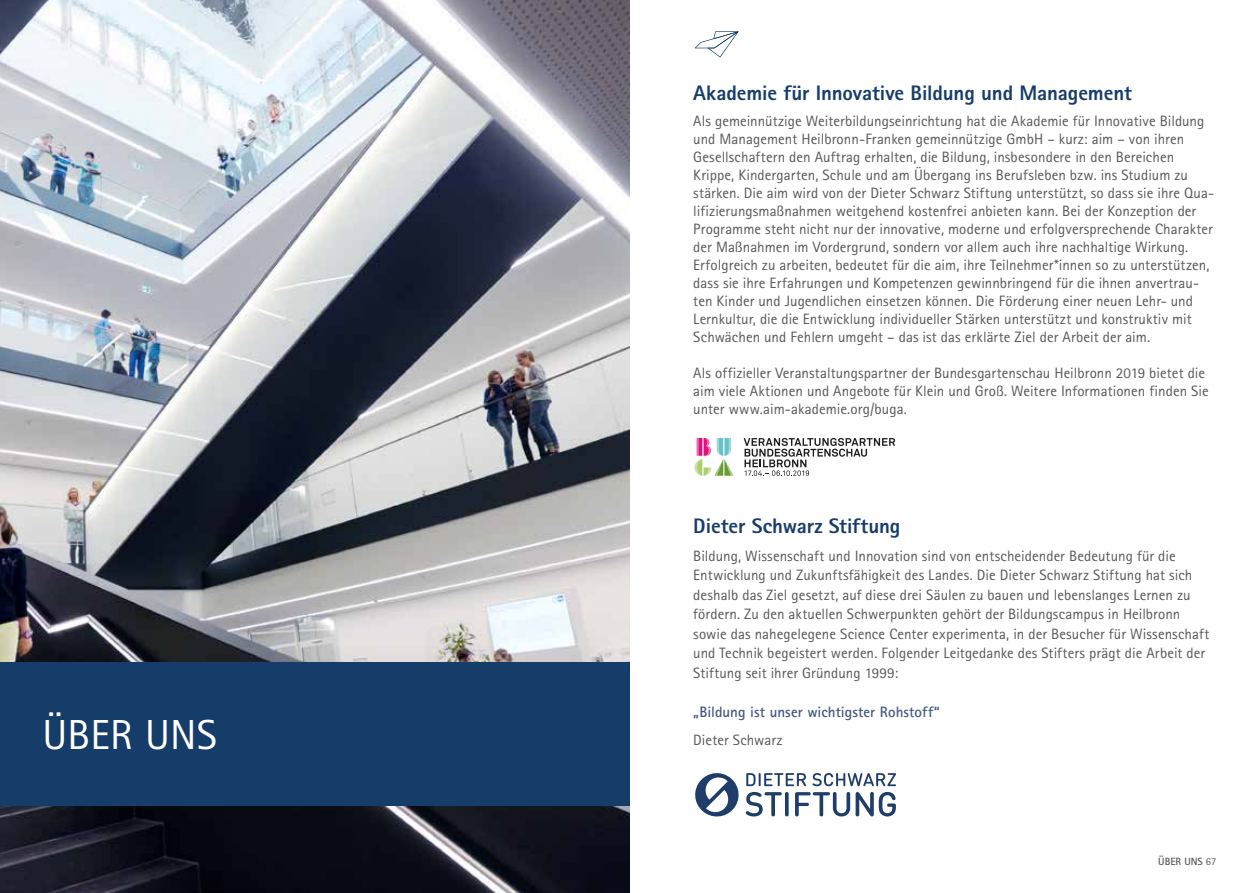
<style>
.page{position:relative;width:1259px;height:893px;background:#fff}
.page>*{position:absolute;margin:0;border:0;box-sizing:border-box;transform-origin:0 0}
.t1{font:42px "Rotis Sans Serif Pro";letter-spacing:.005em;color:#fff}
.t2{font:800 21px "Rotis Sans Serif Pro";letter-spacing:-.005em;color:#163c69}
.t3{font:15px/18px "Rotis Sans Serif Pro";letter-spacing:.005em;color:#575756}
.t4{font:700 15px "Rotis Sans Serif Pro";letter-spacing:.005em;color:#455680}
.t5{font:700 10.5px "Rotis Sans Serif Pro";color:#575756}
.s1{font-weight:400}
</style>
<div class="page">
<svg style="left:695px;top:31px;width:43px;height:26px"></svg>
<img style="left:0;top:0;width:629px;height:893px">
<svg style="left:746px;top:773px;width:60px;height:13px"></svg>
<svg style="left:812px;top:773px;width:84px;height:13px"></svg>
<svg style="left:746px;top:792px;width:42px;height:24px"></svg>
<svg style="left:795px;top:792px;width:101px;height:24px"></svg>
<svg style="left:695px;top:773px;width:44px;height:43px"></svg>
<div style="left:0;top:662px;width:629px;height:144px;background:#163c69"></div>
<svg style="left:694px;top:438px;width:39px;height:38px"></svg>
<svg style="left:743px;top:438px;width:152px;height:38px"></svg>
<h1 class="t1" style="left:43px;top:710px;width:176px">ÜBER UNS</h1>
<h2 class="t2" style="left:693px;top:79px;width:440px">Akademie für Innovative Bildung und Management</h2>
<p class="t3" style="left:693px;top:112px;width:522px">Als gemeinnützige Weiterbildungseinrichtung hat die Akademie für Innovative Bildung und Management Heilbronn-Franken gemeinnützige GmbH – kurz: aim – von ihren Gesellschaftern den Auftrag erhalten, die Bildung, insbesondere in den Bereichen Krippe, Kindergarten, Schule und am Übergang ins Berufsleben bzw. ins Studium zu stärken. Die aim wird von der Dieter Schwarz Stiftung unterstützt, so dass sie ihre Qua&shy;lifizierungsmaßnahmen weitgehend kostenfrei anbieten kann. Bei der Konzeption der Programme steht nicht nur der innovative, moderne und erfolgversprechende Charakter der Maßnahmen im Vordergrund, sondern vor allem auch ihre nachhaltige Wirkung.<br>Erfolgreich zu arbeiten, bedeutet für die aim, ihre Teilnehmer*innen so zu unterstützen, dass sie ihre Erfahrungen und Kompetenzen gewinnbringend für die ihnen anvertrau&shy;ten Kinder und Jugendlichen einsetzen können. Die Förderung einer neuen Lehr- und Lernkultur, die die Entwicklung individueller Stärken unterstützt und konstruktiv mit Schwächen und Fehlern umgeht – das ist das erklärte Ziel der Arbeit der aim.</p>
<p class="t3" style="left:693px;top:364px;width:517px">Als offizieller Veranstaltungspartner der Bundesgartenschau Heilbronn 2019 bietet die aim viele Aktionen und Angebote für Klein und Groß. Weitere Informationen finden Sie unter www.aim-akademie.org/buga.</p>
<h2 class="t2" style="left:693px;top:512px;width:209px">Dieter Schwarz Stiftung</h2>
<p class="t3" style="left:693px;top:546px;width:517px;line-height:19.5px">Bildung, Wissenschaft und Innovation sind von entscheidender Bedeutung für die Entwicklung und Zukunftsfähigkeit des Landes. Die Dieter Schwarz Stiftung hat sich deshalb das Ziel gesetzt, auf diese drei Säulen zu bauen und lebenslanges Lernen zu fördern. Zu den aktuellen Schwerpunkten gehört der Bildungscampus in Heilbronn sowie das nahegelegene Science Center experimenta, in der Besucher für Wissenschaft und Technik begeistert werden. Folgender Leitgedanke des Stifters prägt die Arbeit der Stiftung seit ihrer Gründung 1999:</p>
<p class="t4" style="left:693px;top:702px;width:248px">„Bildung ist unser wichtigster Rohstoff“</p>
<p class="t3" style="left:693px;top:731px;width:91px">Dieter Schwarz</p>
<p class="t5" style="left:1158px;top:855px;width:60px">ÜBER UNS <span class="s1">67</span></p>
</div>
